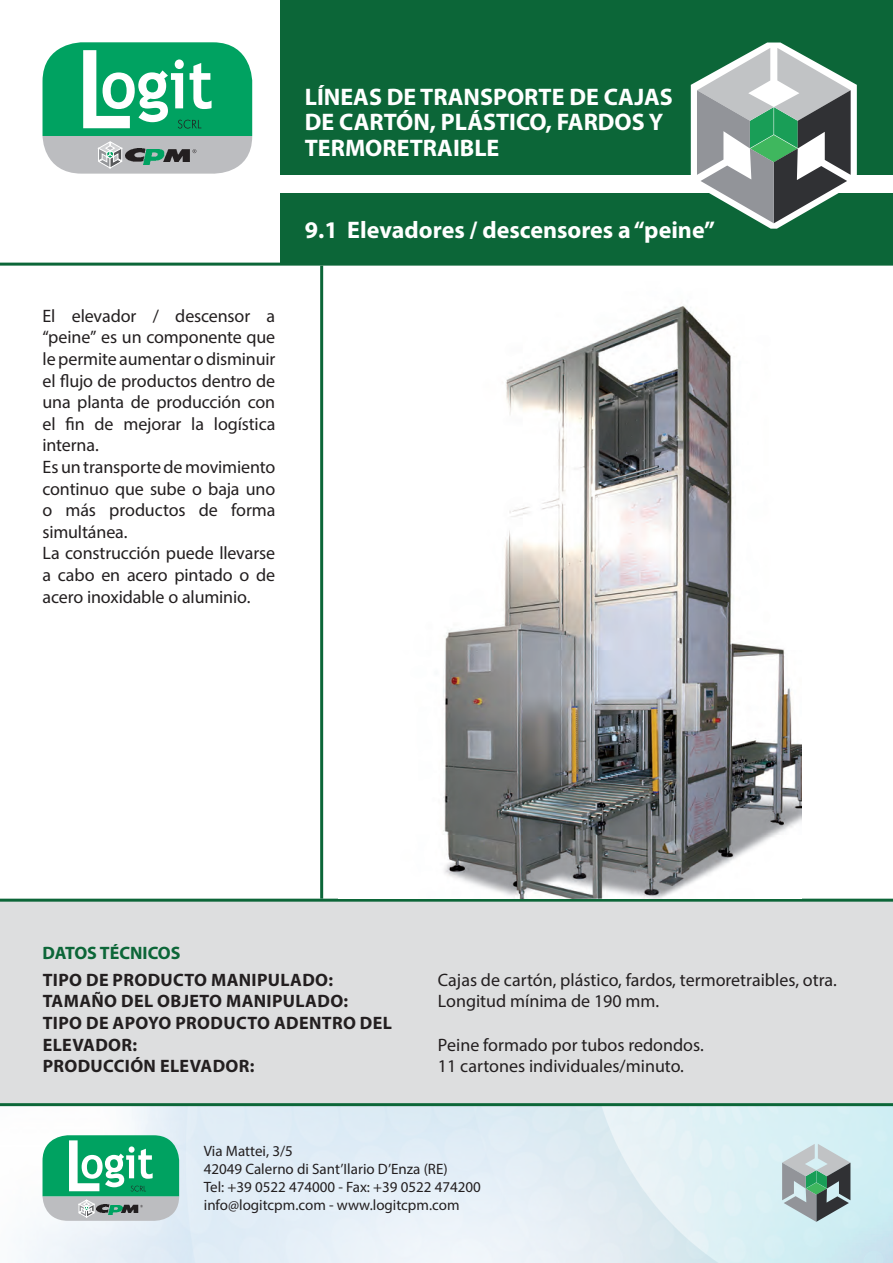
<style>
.page{position:relative;width:893px;height:1263px;background:#fff}
.page>*{position:absolute;margin:0;border:0;box-sizing:border-box;transform-origin:0 0}
.t1{font:700 24px/25.5px "Myriad Pro";color:#fff}
.t2{font:18px/21.6px "Myriad Pro";letter-spacing:-.005em;color:#231f20;text-align:justify}
.t3{font:700 18px "Myriad Pro";letter-spacing:.02em;color:#231f20}
.t4{font:700 18px "Myriad Pro";color:#0c6638}
.t5{font:15px/18px "Myriad Pro";color:#231f20}
</style>
<div class="page">
<div style="left:280px;top:194px;width:613px;height:69px;background:#0c6638"></div>
<div style="left:280px;top:0;width:613px;height:175px;background:#0c6638"></div>
<svg style="left:691px;top:43px;width:166px;height:186px"></svg>
<svg style="left:782px;top:1144px;width:68px;height:78px;background:#99adab"></svg>
<hr style="left:0;top:263px;width:893px;height:3px;background:#0c6638">
<hr style="left:0;top:1103px;width:893px;height:3px;background:#0c6638">
<svg style="left:43px;top:1135px;width:136px;height:87px"></svg>
<svg style="left:43px;top:42px;width:209px;height:132px"></svg>
<div style="left:0;top:900px;width:893px;height:203px;background:#dddedf"></div>
<hr style="left:0;top:899px;width:893px;height:3px;background:#0c6638">
<hr style="left:320px;top:266px;width:3px;height:633px;background:#0c6638">
<img style="left:443px;top:306px;width:358px;height:592px">
<h1 class="t1" style="left:305px;top:83px;width:370px">LÍNEAS DE TRANSPORTE DE CAJAS<br>DE CARTÓN, PLÁSTICO, FARDOS Y<br>TERMORETRAIBLE</h1>
<p class="t2" style="left:43px;top:305px;width:234px">El elevador / descensor a “peine” es un componente que le permite aumentar o disminuir el flujo de productos dentro de una planta de producción con el fin de mejorar la logística interna.</p>
<p class="t2" style="left:43px;top:456px;width:234px">Es un transporte de movimiento continuo que sube o baja uno o más productos de forma simultánea.</p>
<p class="t2" style="left:43px;top:542px;width:234px">La construcción puede llevarse a cabo en acero pintado o de acero inoxidable o aluminio.</p>
<p class="t1" style="left:305px;top:216px;width:412px">9.1 Elevadores / descensores a “peine”</p>
<p class="t4" style="left:43px;top:941px;width:139px">DATOS TÉCNICOS</p>
<p class="t3" style="left:43px;top:968px;width:292px">TIPO DE PRODUCTO MANIPULADO:</p>
<p class="t2" style="left:438px;top:969px;width:400px">Cajas de cartón, plástico, fardos, termoretraibles, otra.</p>
<p class="t3" style="left:43px;top:990px;width:307px">TAMAÑO DEL OBJETO MANIPULADO:</p>
<p class="t2" style="left:438px;top:990px;width:223px">Longitud mínima de 190 mm.</p>
<p class="t3" style="left:43px;top:1011px;width:351px">TIPO DE APOYO PRODUCTO ADENTRO DEL</p>
<p class="t3" style="left:43px;top:1033px;width:96px">ELEVADOR:</p>
<p class="t2" style="left:438px;top:1033px;width:267px">Peine formado por tubos redondos.</p>
<p class="t3" style="left:43px;top:1054px;width:213px">PRODUCCIÓN ELEVADOR:</p>
<p class="t2" style="left:438px;top:1055px;width:247px">11 cartones individuales/minuto.</p>
<p class="t5" style="left:204px;top:1142px;width:279px">Via Mattei, 3/5<br>42049 Calerno di Sant’Ilario D’Enza (RE)<br>Tel: +39 0522 474000 - Fax: +39 0522 474200 info@logitcpm.com - www.logitcpm.com</p>
</div>
